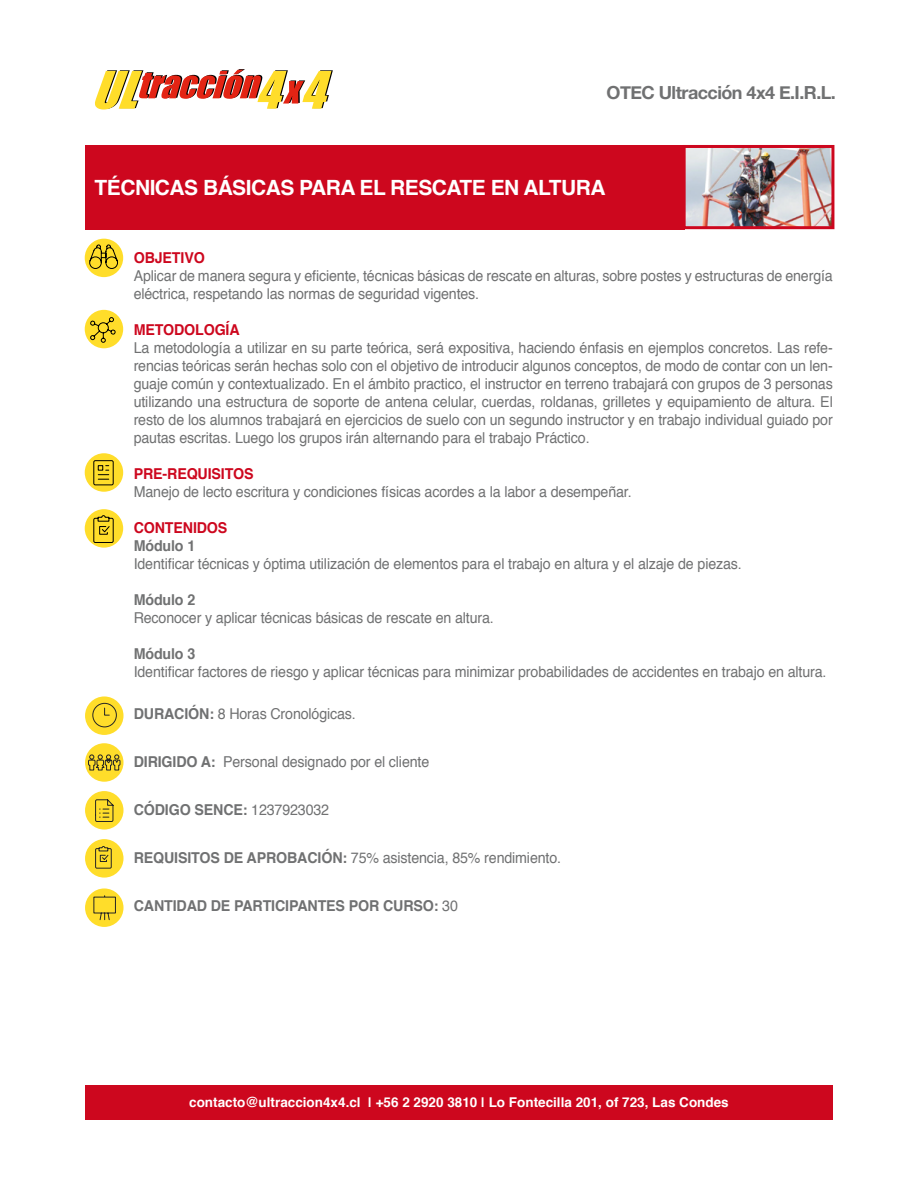
<style>
.page{position:relative;width:918px;height:1188px;background:#fff}
.page>*{position:absolute;margin:0;border:0;box-sizing:border-box;transform-origin:0 0}
.t1{font:700 21px "Helvetica";letter-spacing:-.025em;color:#fff}
.t2{font:700 18px "Helvetica Neue";letter-spacing:-.03em;color:#707172}
.t3{font:15px/18px "Helvetica";letter-spacing:-.01em;color:#707172;scale:.95 1}
.t4{font:700 15px "Helvetica";letter-spacing:-.01em;color:#707172;scale:.95 1}
.t5{font:700 15px "Helvetica";letter-spacing:-.01em;color:#cd071e;scale:.95 1}
.t6{font:700 13.5px "Helvetica";color:#fff}
.s1{font-weight:700}
.s2{font-weight:400}
</style>
<div class="page">
<svg style="left:95px;top:69px;width:238px;height:41px"></svg>
<div style="left:85px;top:145px;width:599px;height:84px;background:#cd071e"></div>
<div style="left:85px;top:1085px;width:748px;height:34px;background:#cd071e"></div>
<div style="left:85px;top:239px;width:38px;height:38px;background:#ffdd2a;border-radius:50%"></div>
<div style="left:85px;top:310px;width:38px;height:38px;background:#ffdd2a;border-radius:50%"></div>
<div style="left:85px;top:453px;width:38px;height:39px;background:#ffdd2a;border-radius:50%"></div>
<div style="left:85px;top:509px;width:38px;height:39px;background:#ffdd2a;border-radius:50%"></div>
<svg style="left:89px;top:244px;width:29px;height:25px"></svg>
<img style="left:687px;top:149px;width:143px;height:76px">
<div style="left:683px;top:145px;width:151px;height:84px;border:3px solid #cd071e"></div>
<svg style="left:89px;top:317px;width:27px;height:26px"></svg>
<svg style="left:93px;top:460px;width:21px;height:26px"></svg>
<svg style="left:93px;top:515px;width:21px;height:28px"></svg>
<div style="left:85px;top:696px;width:39px;height:39px;background:#ffdd2a;border-radius:50%"></div>
<div style="left:85px;top:743px;width:39px;height:39px;background:#ffdd2a;border-radius:50%"></div>
<div style="left:85px;top:791px;width:39px;height:39px;background:#ffdd2a;border-radius:50%"></div>
<div style="left:85px;top:839px;width:39px;height:39px;background:#ffdd2a;border-radius:50%"></div>
<div style="left:85px;top:888px;width:39px;height:39px;background:#ffdd2a;border-radius:50%"></div>
<svg style="left:88px;top:754px;width:33px;height:17px"></svg>
<svg style="left:92px;top:703px;width:25px;height:25px"></svg>
<svg style="left:95px;top:799px;width:19px;height:23px"></svg>
<svg style="left:95px;top:846px;width:17px;height:23px"></svg>
<svg style="left:93px;top:895px;width:23px;height:26px"></svg>
<p class="t2" style="left:607px;top:78px;width:231px">OTEC Ultracción 4x4 E.I.R.L.</p>
<h1 class="t1" style="left:95px;top:171px;width:512px">Técnicas básicas para el rescate en altura</h1>
<p class="t5" style="left:134px;top:246px;width:76px">OBJETIVO</p>
<p class="t3" style="left:134px;top:267px;width:737px">Aplicar de manera segura y eficiente, técnicas básicas de rescate en alturas, sobre postes y estructuras de energía eléctrica, respetando las normas de seguridad vigentes.</p>
<p class="t5" style="left:134px;top:318px;width:112px">METODOLOGÍA</p>
<p class="t3" style="left:134px;top:339px;width:737px;text-align:justify">La metodología a utilizar en su parte teórica, será expositiva, haciendo énfasis en ejemplos concretos. Las refe&shy;rencias teóricas serán hechas solo con el objetivo de introducir algunos conceptos, de modo de contar con un len&shy;guaje común y contextualizado. En el ámbito practico, el instructor en terreno trabajará con grupos de 3 personas utilizando una estructura de soporte de antena celular, cuerdas, roldanas, grilletes y equipamiento de altura. El resto de los alumnos trabajará en ejercicios de suelo con un segundo instructor y en trabajo individual guiado por pautas escritas. Luego los grupos irán alternando para el trabajo Práctico.</p>
<p class="t5" style="left:134px;top:462px;width:11px">PRE</p>
<p class="t5" style="left:163px;top:462px;width:45px">-REQUISI</p>
<p class="t5" style="left:225px;top:462px;width:31px">TOS</p>
<p class="t3" style="left:134px;top:483px;width:526px">Manejo de lecto escritura y condiciones físicas acordes a la labor a desempeñar.</p>
<p class="t5" style="left:134px;top:516px;width:99px">CONTENI DOS</p>
<p class="t4" style="left:134px;top:534px;width:66px">Módulo 1</p>
<p class="t3" style="left:134px;top:555px;width:642px">Identificar técnicas y óptima utilización de elementos para el trabajo en altura y el alzaje de piezas.</p>
<p class="t4" style="left:134px;top:588px;width:66px">Módulo 2</p>
<p class="t3" style="left:134px;top:609px;width:381px">Reconocer y aplicar técnicas básicas de rescate en altura.</p>
<p class="t4" style="left:134px;top:642px;width:66px">Módulo 3</p>
<p class="t3" style="left:134px;top:663px;width:731px">Identificar factores de riesgo y aplicar técnicas para minimizar probabilidades de accidentes en trabajo en altura.</p>
<p class="t4" style="left:134px;top:702px;width:21px">DURACI</p>
<p class="t3" style="left:188px;top:705px;width:178px"><span class="s1">ÓN:</span> 8 Horas Cronológicas.</p>
<p class="t3" style="left:134px;top:753px;width:313px"><span class="s1">DIRIGIDO A:</span> Personal designado por el cliente</p>
<p class="t4" style="left:134px;top:798px;width:75px">CÓDIGO SENCE</p>
<p class="t3" style="left:243px;top:801px;width:92px"><span class="s1">:</span> 1237923032</p>
<p class="t4" style="left:134px;top:846px;width:40px">REQUISI</p>
<p class="t4" style="left:191px;top:846px;width:70px">TOS DE APR</p>
<p class="t4" style="left:276px;top:846px;width:22px">OBACI</p>
<p class="t3" style="left:321px;top:849px;width:254px"><span class="s1">ÓN:</span> 75% asistencia, 85% rendimiento.</p>
<p class="t4" style="left:134px;top:894px;width:12px">CAN</p>
<p class="t4" style="left:164px;top:894px;width:85px">TIDAD DE PAR</p>
<p class="t4" style="left:263px;top:894px;width:18px">TICIPAN</p>
<p class="t4" style="left:318px;top:894px;width:81px">TES POR CURS</p>
<p class="t4" style="left:423px;top:894px;width:38px">O: <span class="s2">30</span></p>
<p class="t6" style="left:189px;top:1092px;width:541px">contacto@ultraccion4x4.cl | +56 2 2920 3810 | Lo Fontecilla 201, of 723, Las Condes</p>
</div>
